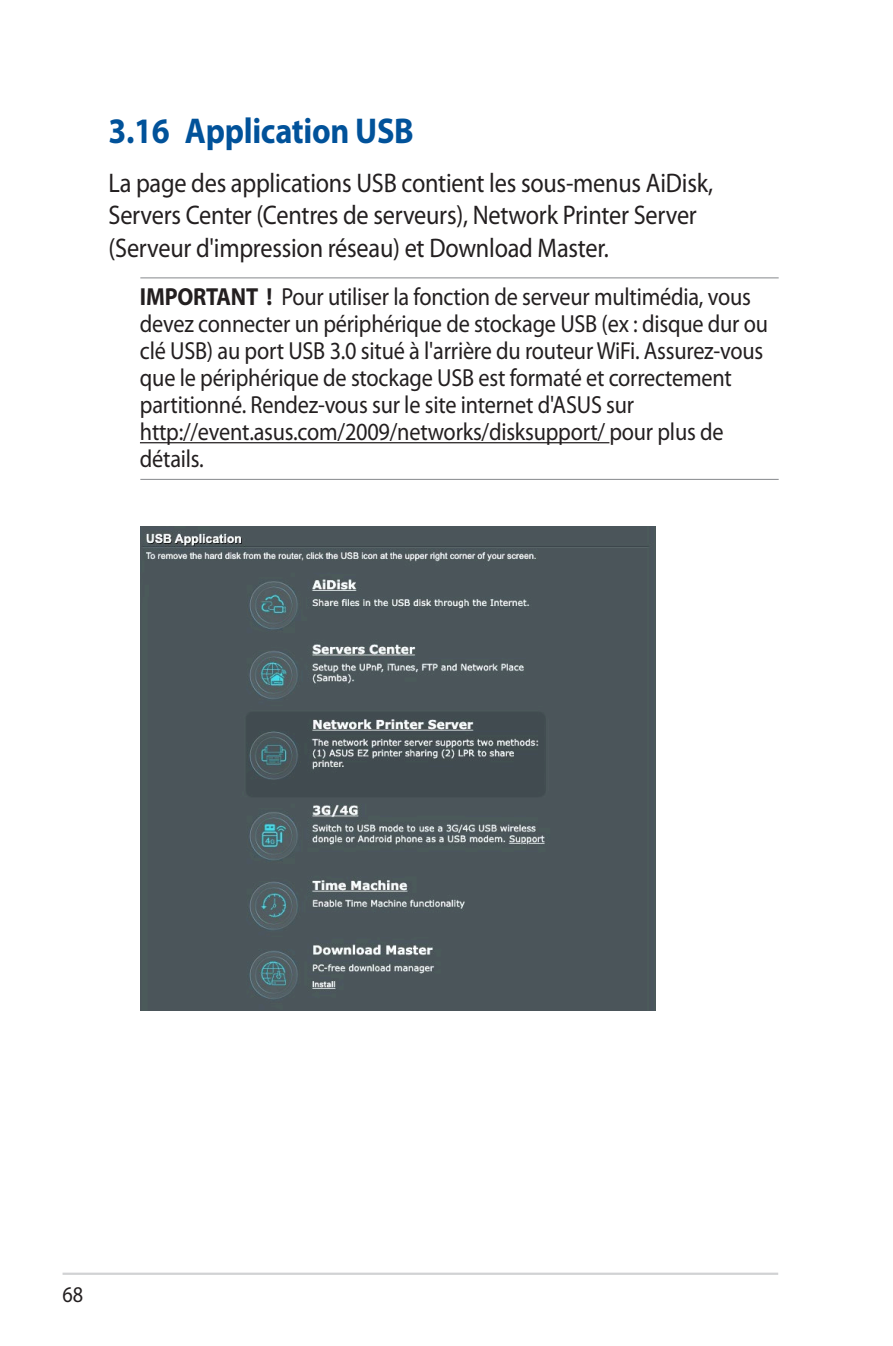
<style>
.page{position:relative;width:893px;height:1346px;background:#fff}
.page>*{position:absolute;margin:0;border:0;box-sizing:border-box;transform-origin:0 0}
.t1{font:700 36px "Myriad Pro";letter-spacing:-.01em;color:#01529a;scale:.9 1}
.t2{font:27px/32.4px "Myriad Pro";letter-spacing:-.01em;color:#231f20;scale:.9 1}
.t3{font:24.75px/27px "Myriad Pro";letter-spacing:-.01em;color:#231f20;scale:.9 1}
.t4{font:22.5px "Myriad Pro";color:#231f20;scale:.9 1}
.s1{font-weight:700}
</style>
<div class="page">
<hr style="left:63px;top:1272px;width:715px;height:3px;background:#d1d2d4">
<hr style="left:140px;top:277px;width:639px;height:1px;background:#939598">
<hr style="left:140px;top:442px;width:469px;height:1px;background:#231f20">
<hr style="left:140px;top:479px;width:639px;height:1px;background:#939598">
<img style="left:140px;top:527px;width:515px;height:483px">
<h1 class="t1" style="left:108px;top:110px;width:341px">3.16 Application USB</h1>
<p class="t2" style="left:108px;top:167px;width:673px">La page des applications USB contient les sous-menus AiDisk,<br>Servers Center (Centres de serveurs), Network Printer Server (Serveur d'impression réseau) et Download Master.</p>
<p class="t3" style="left:140px;top:284px;width:699px"><span class="s1">IMPORTANT !</span> Pour utiliser la fonction de serveur multimédia, vous devez connecter un périphérique de stockage USB (ex : disque dur ou clé USB) au port USB 3.0 situé à l'arrière du routeur WiFi. Assurez-vous que le périphérique de stockage USB est formaté et correctement partitionné. Rendez-vous sur le site internet d'ASUS sur http://event.asus.com/2009/networks/disksupport/ pour plus de détails.</p>
<p class="t4" style="left:63px;top:1282px;width:24px">68</p>
</div>
